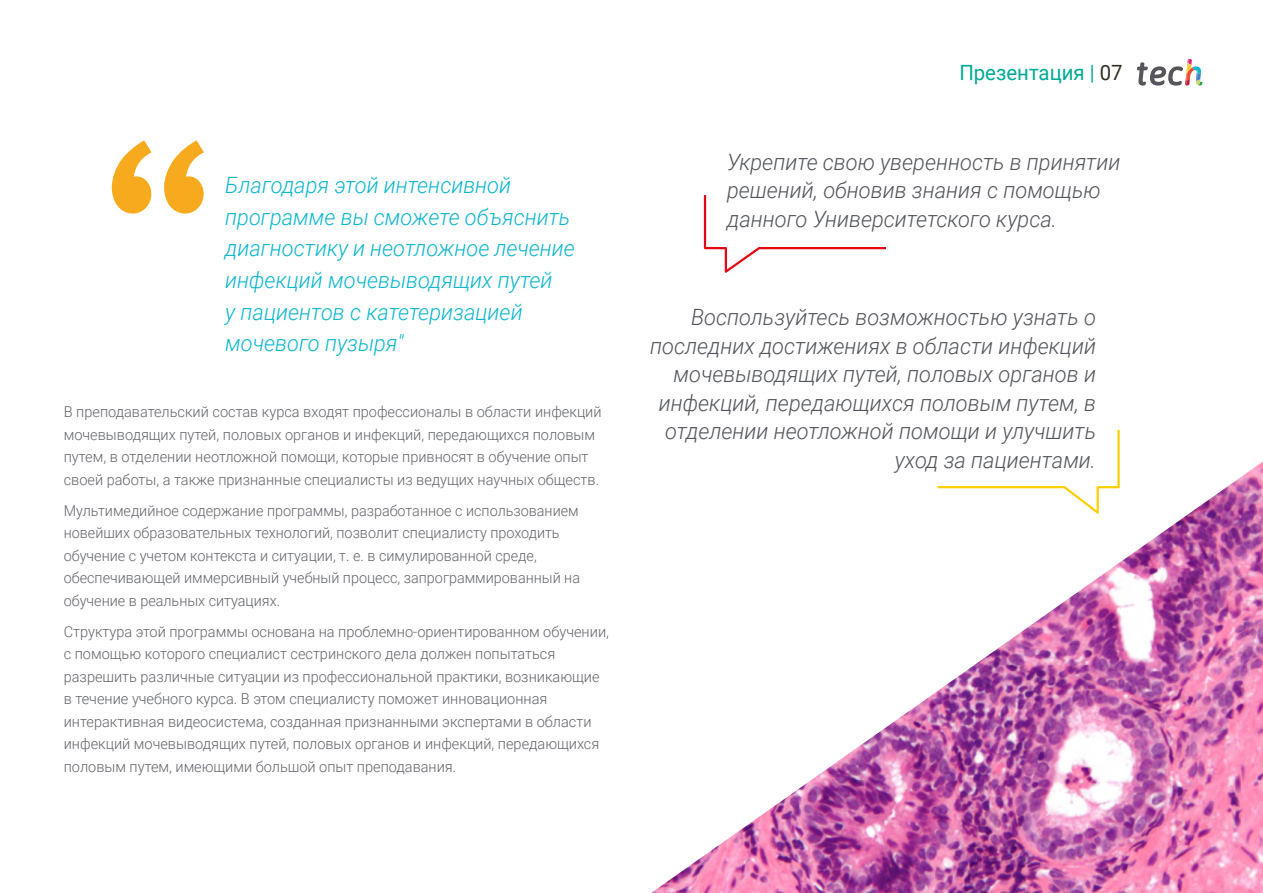
<style>
.page{position:relative;width:1263px;height:893px;background:#fff}
.page>*{position:absolute;margin:0;border:0;box-sizing:border-box;transform-origin:0 0}
.t1{font:italic 300 22.5px/28.5px "Roboto";color:#52555b;text-align:right}
.t2{font:italic 300 22.5px/31.5px "Roboto";color:#0fb6cf}
.t3{font:21px "Roboto";color:#00a996}
.t4{font:300 15px/22.5px "Roboto";color:#61646a}
.t5{font:300 15px/22.5px "Roboto";color:#61646a;scale:.96 1}
.s1{color:#01aa97}
.s2{color:#312e20}
</style>
<div class="page">
<svg style="left:112px;top:140px;width:92px;height:74px"></svg>
<svg style="left:1117px;top:429px;width:3px;height:32px"></svg>
<svg style="left:703px;top:195px;width:183px;height:78px"></svg>
<img style="left:651px;top:461px;width:612px;height:432px">
<svg style="left:1137px;top:59px;width:65px;height:27px"></svg>
<h1 class="t2" style="left:225px;top:169px;width:351px">Благодаря этой интенсивной программе вы сможете объяснить диагностику и неотложное лечение инфекций мочевыводящих путей<br>у пациентов с катетеризацией мочевого пузыря"</h1>
<p class="t4" style="left:64px;top:400px;width:539px">В преподавательский состав курса входят профессионалы в области инфекций мочевыводящих путей, половых органов и инфекций, передающихся половым путем, в отделении неотложной помощи, которые привносят в обучение опыт своей работы, а также признанные специалисты из ведущих научных обществ.</p>
<p class="t5" style="left:64px;top:499px;width:539px">Мультимедийное содержание программы, разработанное с использованием новейших образовательных технологий, позволит специалисту проходить обучение с учетом контекста и ситуации, т. е. в симулированной среде, обеспечивающей иммерсивный учебный процесс, запрограммированный на обучение в реальных ситуациях.</p>
<p class="t4" style="left:64px;top:620px;width:547px">Структура этой программы основана на проблемно-ориентированном обучении, с помощью которого специалист сестринского дела должен попытаться разрешить различные ситуации из профессиональной практики, возникающие в течение учебного курса. В этом специалисту поможет инновационная интерактивная видеосистема, созданная признанными экспертами в области инфекций мочевыводящих путей, половых органов и инфекций, передающихся половым путем, имеющими большой опыт преподавания.</p>
<h2 class="t3" style="left:959px;top:57px;width:165px">Презентация <span class="s1">|</span> <span class="s2">07</span></h2>
<h1 class="t1" style="left:727px;top:147px;width:395px;text-align:left">Укрепите свою уверенность в принятии решений, обновив знания с помощью данного Университетского курса.</h1>
<h1 class="t1" style="left:650px;top:302px;width:447px">Воспользуйтесь возможностью узнать о последних достижениях в области инфекций мочевыводящих путей, половых органов и инфекций, передающихся половым путем, в отделении неотложной помощи и улучшить уход за пациентами.</h1>
</div>
